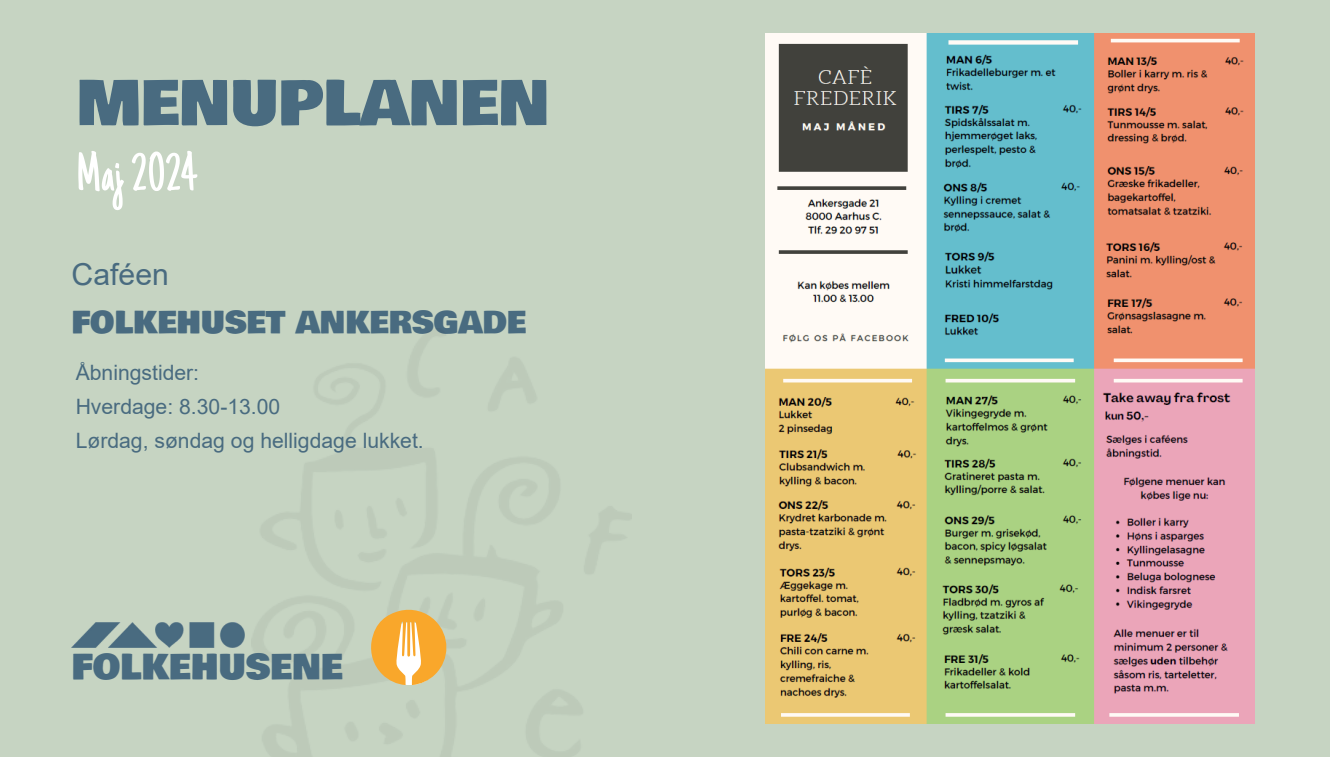
<style>
.page{position:relative;width:1330px;height:757px;background:#c6d4c2}
.page>*{position:absolute;margin:0;border:0;box-sizing:border-box;transform-origin:0 0}
.t1{font:60.5px "Bowlby One";color:#496b80}
.t2{font:55.2px "Just Another Hand";color:#fff}
.t3{font:34.2px "Bowlby One";color:#496b80}
.t4{font:30.2px/48px "Bowlby One";color:#496b80}
.t5{font:21.2px "Arial";color:#496b80}
.s1{font-family:"Arial"}
</style>
<div class="page">
<img style="left:72px;top:622px;width:173px;height:25px">
<svg style="left:371px;top:609px;width:76px;height:76px"></svg>
<img style="left:766px;top:34px;width:488px;height:689px">
<p class="t1" style="left:76px;top:57px;width:475px">MENUPLANEN</p>
<p class="t2" style="left:76px;top:151px;width:123px">Maj 2024</p>
<h2 class="t4" style="left:72px;top:251px;width:456px"><span class="s1">Caféen<br></span>FOLKEHUSET ANKERSGADE</h2>
<p class="t5" style="left:76px;top:361px;width:125px">Åbningstider:</p>
<p class="t5" style="left:76px;top:395px;width:206px">Hverdage: 8.30-13.00</p>
<p class="t5" style="left:76px;top:429px;width:350px">Lørdag, søndag og helligdage lukket.</p>
<p class="t3" style="left:72px;top:640px;width:273px">FOLKEHUSENE</p>
</div>
